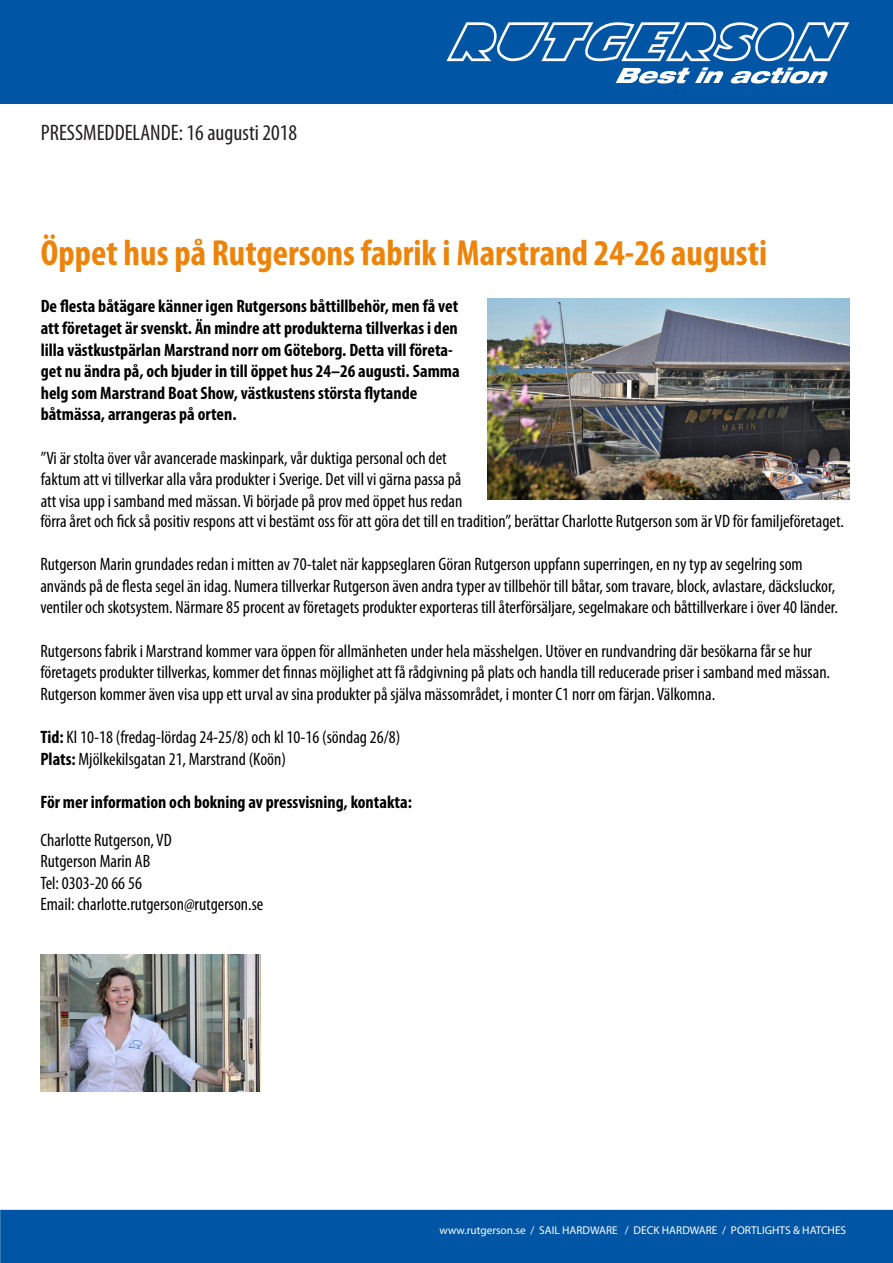
<style>
.page{position:relative;width:893px;height:1263px;background:#fff}
.page>*{position:absolute;margin:0;border:0;box-sizing:border-box;transform-origin:0 0}
.t1{font:700 condensed 36.45px "Myriad Pro";color:#ee8309}
.t2{font:condensed 22.5px "Myriad Pro";color:#231f20}
.t3{font:condensed 18px/21.6px "Myriad Pro";color:#000}
.t4{font:700 condensed 18px/21.6px "Myriad Pro";color:#000}
.t5{font:11.4px "Myriad Pro";color:#fff}
.s1{font-weight:700}
</style>
<div class="page">
<div style="left:0;top:0;width:893px;height:103px;background:#0155a5"></div>
<svg style="left:446px;top:22px;width:403px;height:39px"></svg>
<svg style="left:616px;top:67px;width:108px;height:16px"></svg>
<svg style="left:730px;top:67px;width:98px;height:16px"></svg>
<div style="left:0;top:1210px;width:893px;height:53px;background:#0155a5"></div>
<img style="left:487px;top:299px;width:363px;height:200px">
<img style="left:40px;top:955px;width:221px;height:136px">
<p class="t2" style="left:41px;top:119px;width:258px">PRESSMEDDELANDE: 16 augusti 2018</p>
<p class="t1" style="left:41px;top:230px;width:728px">Öppet hus på Rutgersons fabrik i Marstrand 24-26 augusti</p>
<p class="t4" style="left:41px;top:295px;width:420px">De flesta båtägare känner igen Rutgersons båttillbehör, men få vet att företaget är svenskt. Än mindre att produkterna tillverkas i den lilla västkustpärlan Marstrand norr om Göteborg. Detta vill företa&shy;get nu ändra på, och bjuder in till öppet hus 24–26 augusti. Samma helg som Marstrand Boat Show, västkustens största flytande båtmässa, arrangeras på orten.</p>
<p class="t3" style="left:41px;top:447px;width:423px">”Vi är stolta över vår avancerade maskinpark, vår duktiga personal och det faktum att vi tillverkar alla våra produkter i Sverige. Det vill vi gärna passa på att visa upp i samband med mässan. Vi började på prov med öppet hus redan</p>
<p class="t3" style="left:40px;top:510px;width:805px">förra året och fick så positiv respons att vi bestämt oss för att göra det till en tradition”, berättar Charlotte Rutgerson som är VD för familjeföretaget.</p>
<p class="t3" style="left:40px;top:553px;width:799px">Rutgerson Marin grundades redan i mitten av 70-talet när kappseglaren Göran Rutgerson uppfann superringen, en ny typ av segelring som används på de flesta segel än idag. Numera tillverkar Rutgerson även andra typer av tillbehör till båtar, som travare, block, avlastare, däcksluckor, ventiler och skotsystem. Närmare 85 procent av företagets produkter exporteras till återförsäljare, segelmakare och båttillverkare i över 40 länder.</p>
<p class="t3" style="left:40px;top:640px;width:791px">Rutgersons fabrik i Marstrand kommer vara öppen för allmänheten under hela mässhelgen. Utöver en rundvandring där besökarna får se hur företagets produkter tillverkas, kommer det finnas möjlighet att få rådgivning på plats och handla till reducerade priser i samband med mässan.<br>Rutgerson kommer även visa upp ett urval av sina produkter på själva mässområdet, i monter C1 norr om färjan. Välkomna.</p>
<p class="t3" style="left:40px;top:726px;width:361px"><span class="s1">Tid:</span> Kl 10-18 (fredag-lördag 24-25/8) och kl 10-16 (söndag 26/8)</p>
<p class="t3" style="left:40px;top:748px;width:247px"><span class="s1">Plats:</span> Mjölkekilsgatan 21, Marstrand (Koön)</p>
<p class="t4" style="left:40px;top:791px;width:373px">För mer information och bokning av pressvisning, kontakta:</p>
<p class="t3" style="left:40px;top:829px;width:133px">Charlotte Rutgerson, VD<br>Rutgerson Marin AB</p>
<p class="t3" style="left:40px;top:872px;width:103px">Tel: 0303-20 66 56</p>
<p class="t3" style="left:40px;top:893px;width:225px">Email: charlotte.rutgerson@rutgerson.se</p>
<p class="t5" style="left:440px;top:1223px;width:408px">www.rutgerson.se / SAIL HARDWARE / DECK HARDWARE / PORTLIGHTS &amp; HATCHES</p>
</div>
